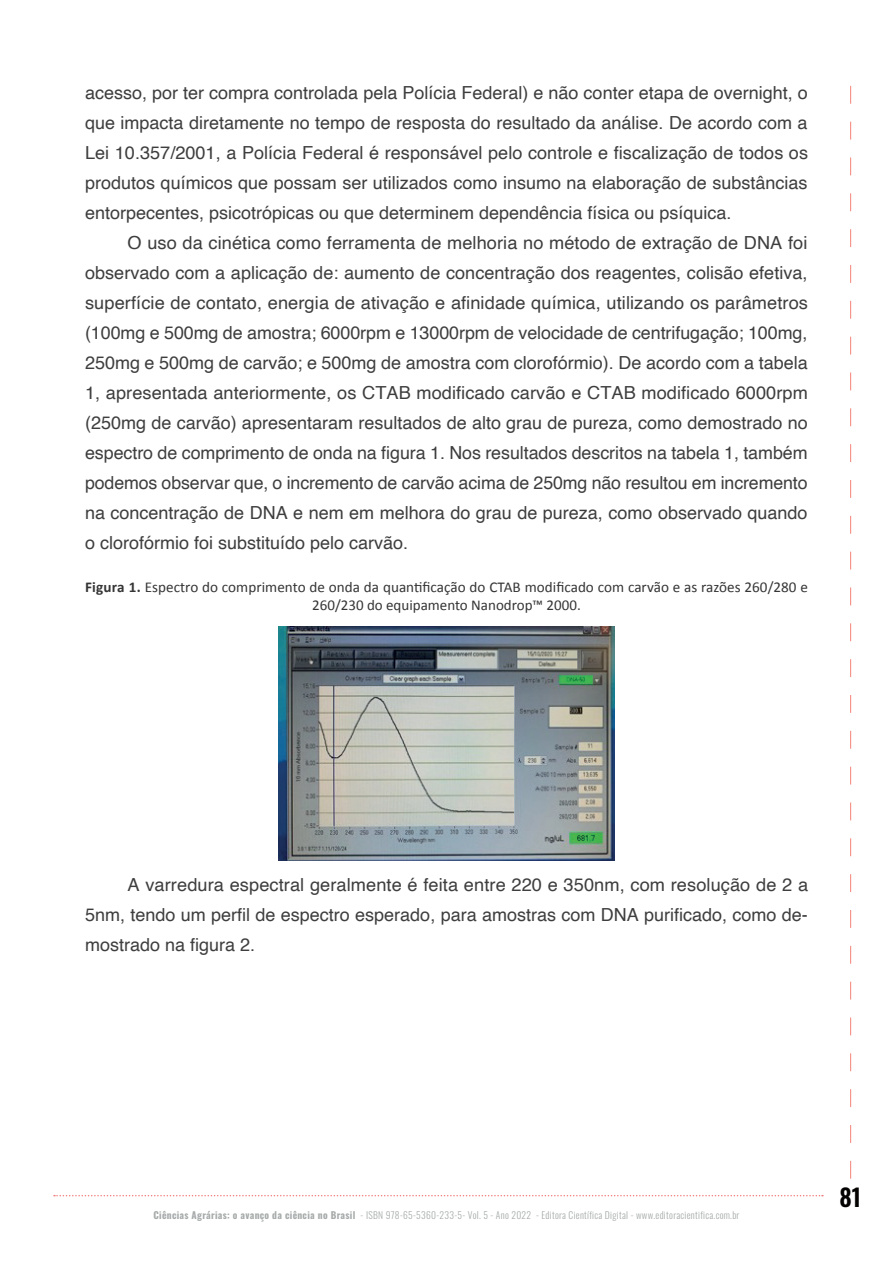
<style>
.page{position:relative;width:893px;height:1263px;background:#fff}
.page>*{position:absolute;margin:0;border:0;box-sizing:border-box;transform-origin:0 0}
.t1{font:600 24px "Oswald";color:#040101}
._04_texto{font:18px/30px "Helvetica";color:#3e3e3f;text-align:justify}
._06_figura-quadro-ta{font:15px/18px "Calibri";color:#363536;text-align:center}
.t2{font:300 9.6px "Oswald";letter-spacing:.03em;color:#a7aaaa}
.s1{font-weight:700}
</style>
<div class="page">
<svg style="left:54px;top:1195px;width:769px;height:1px"></svg>
<svg style="left:850px;top:86px;width:1px;height:1093px"></svg>
<img style="left:278px;top:626px;width:336px;height:234px">
<p class="_04_texto" style="left:85px;top:78px;width:724px">acesso, por ter compra controlada pela Polícia Federal) e não conter etapa de overnight, o que impacta diretamente no tempo de resposta do resultado da análise. De acordo com a Lei 10.357/2001, a Polícia Federal é responsável pelo controle e fiscalização de todos os produtos químicos que possam ser utilizados como insumo na elaboração de substâncias entorpecentes, psicotrópicas ou que determinem dependência física ou psíquica.</p>
<p class="_04_texto" style="left:85px;top:228px;width:724px;text-indent:43px">O uso da cinética como ferramenta de melhoria no método de extração de DNA foi observado com a aplicação de: aumento de concentração dos reagentes, colisão efetiva, superfície de contato, energia de ativação e afinidade química, utilizando os parâmetros (100mg e 500mg de amostra; 6000rpm e 13000rpm de velocidade de centrifugação; 100mg, 250mg e 500mg de carvão; e 500mg de amostra com clorofórmio). De acordo com a tabela 1, apresentada anteriormente, os CTAB modificado carvão e CTAB modificado 6000rpm (250mg de carvão) apresentaram resultados de alto grau de pureza, como demostrado no espectro de comprimento de onda na figura 1. Nos resultados descritos na tabela 1, também podemos observar que, o incremento de carvão acima de 250mg não resultou em incremento na concentração de DNA e nem em melhora do grau de pureza, como observado quando o clorofórmio foi substituído pelo carvão.</p>
<p class="_06_figura-quadro-ta" style="left:85px;top:578px;width:724px"><span class="s1">Figura 1.</span> Espectro do comprimento de onda da quantificação do CTAB modificado com carvão e as razões 260/280 e<br>260/230 do equipamento Nanodrop™ 2000.</p>
<p class="_04_texto" style="left:85px;top:870px;width:725px;text-indent:43px">A varredura espectral geralmente é feita entre 220 e 350nm, com resolução de 2 a 5nm, tendo um perfil de espectro esperado, para amostras com DNA purificado, como de&shy;mostrado na figura 2.</p>
<p class="t2" style="left:153px;top:1206px;width:587px"><span class="s1">Ciências Agrárias: o avanço da ciência no Brasil</span> - ISBN 978-65-5360-233-5- Vol. 5 - Ano 2022 - Editora Científica Digital - www.editoracientifica.com.br</p>
<h1 class="t1" style="left:840px;top:1184px;width:23px">81</h1>
</div>
